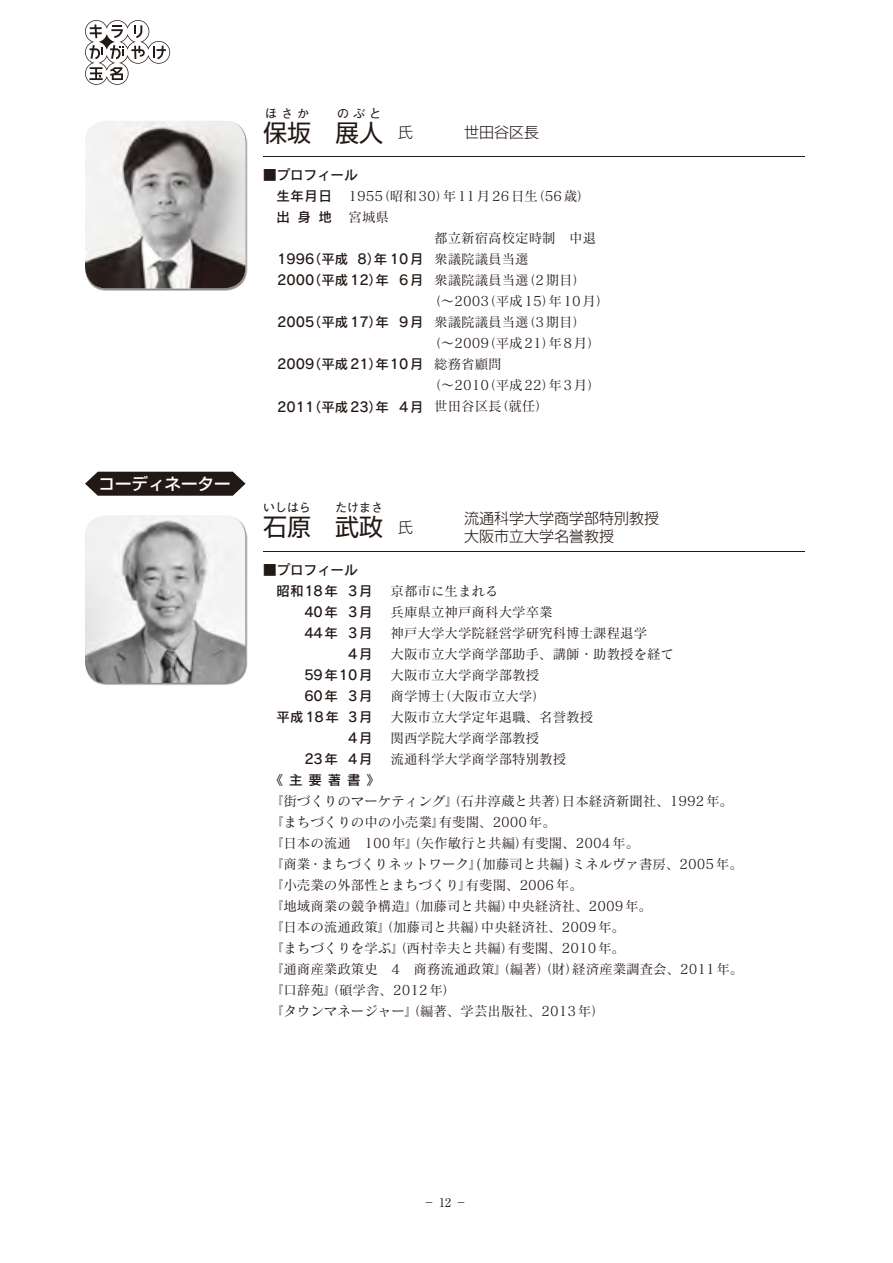
<style>
.page{position:relative;width:893px;height:1263px;background:#fff}
.page>*{position:absolute;margin:0;border:0;box-sizing:border-box;transform-origin:0 0}
.t1{font:24px "Shin Go Pro";color:#221815}
.t2{font:500 16.5px "Shin Go Pro";color:#fff}
.t3{font:300 15px/18px "Shin Go Pro";color:#221815}
.t4{font:13.5px/21px "Matisse Pro M";color:#221815}
.t5{font:13.5px/21px "Rodin Pro DB";color:#221815}
.t6{font:12px "Shin Go Pro";color:#221815}
.t7{font:12px "Ryumin Pro";color:#221815}
.s1{font-weight:400;font-size:24px}
.s2{font-family:"Rodin Pro DB"}
.s3{font-family:"Matisse Pro M"}
</style>
<div class="page">
<svg style="left:85px;top:20px;width:85px;height:65px"></svg>
<img style="left:95px;top:133px;width:152px;height:158px">
<img style="left:85px;top:121px;width:160px;height:167px">
<img style="left:97px;top:528px;width:150px;height:157px">
<img style="left:85px;top:515px;width:160px;height:168px">
<hr style="left:263px;top:156px;width:542px;height:1px;background:#221815">
<hr style="left:263px;top:551px;width:542px;height:1px;background:#221815">
<svg style="left:85px;top:472px;width:161px;height:24px;background:#362d2a"></svg>
<p class="t2" style="left:99px;top:470px;width:133px">コーディネーター</p>
<p class="t6" style="left:265px;top:103px;width:45px">ほさか</p>
<p class="t6" style="left:337px;top:103px;width:45px">のぶと</p>
<p class="t3" style="left:359px;top:122px;width:55px"><span class="s1">人</span>　氏</p>
<h1 class="t1" style="left:263px;top:113px;width:97px">保坂　展</h1>
<p class="t3" style="left:464px;top:122px;width:76px">世田谷区長</p>
<p class="t5" style="left:263px;top:164px;width:96px">■プロフィール</p>
<p class="t4" style="left:277px;top:185px;width:316px"><span class="s2">生年月日</span> 1955（昭和30）年11月26日生（56歳）</p>
<p class="t5" style="left:277px;top:206px;width:114px">出身地 <span class="s3">宮城県</span></p>
<p class="t4" style="left:434px;top:227px;width:163px">都立新宿高校定時制　中退</p>
<p class="t5" style="left:277px;top:248px;width:310px">1996（平成 8）年 10月 <span class="s3">衆議院議員当選<br></span>2000（平成12）年 6月 <span class="s3">衆議院議員当選（2期目）</span></p>
<p class="t4" style="left:427px;top:290px;width:184px">（〜2003（平成15）年10月）</p>
<p class="t5" style="left:277px;top:311px;width:310px">2005（平成17）年 9月 <span class="s3">衆議院議員当選（3期目）</span></p>
<p class="t4" style="left:427px;top:332px;width:175px">（〜2009（平成21）年8月）</p>
<p class="t5" style="left:277px;top:353px;width:226px">2009（平成21）年 10月 <span class="s3">総務省顧問</span></p>
<p class="t4" style="left:427px;top:374px;width:175px">（〜2010（平成22）年3月）</p>
<p class="t5" style="left:277px;top:395px;width:273px">2011（平成23）年 4月 <span class="s3">世田谷区長（就任）</span></p>
<p class="t6" style="left:263px;top:498px;width:49px">いしはら</p>
<p class="t6" style="left:335px;top:498px;width:49px">たけまさ</p>
<p class="t3" style="left:359px;top:516px;width:55px"><span class="s1">政</span>　氏</p>
<h1 class="t1" style="left:263px;top:507px;width:97px">石原　武</h1>
<p class="t3" style="left:464px;top:507px;width:196px">流通科学大学商学部特別教授大阪市立大学名誉教授</p>
<p class="t5" style="left:277px;top:559px;width:97px;text-indent:-14px">■プロフィール昭和 18年 3月</p>
<p class="t4" style="left:391px;top:580px;width:109px">京都市に生まれる</p>
<p class="t5" style="left:304px;top:601px;width:70px">40年 3月</p>
<p class="t4" style="left:391px;top:601px;width:163px">兵庫県立神戸商科大学卒業</p>
<p class="t5" style="left:304px;top:622px;width:70px">44年 3月</p>
<p class="t4" style="left:391px;top:622px;width:258px">神戸大学大学院経営学研究科博士課程退学</p>
<p class="t5" style="left:348px;top:643px;width:26px">4月</p>
<p class="t4" style="left:391px;top:643px;width:285px">大阪市立大学商学部助手、講師・助教授を経て</p>
<p class="t5" style="left:304px;top:664px;width:70px">59年 10月</p>
<p class="t4" style="left:391px;top:664px;width:150px">大阪市立大学商学部教授</p>
<p class="t5" style="left:304px;top:685px;width:70px">60年 3月</p>
<p class="t4" style="left:391px;top:685px;width:157px">商学博士（大阪市立大学）</p>
<p class="t5" style="left:277px;top:706px;width:97px">平成18年 3月</p>
<p class="t4" style="left:391px;top:706px;width:204px">大阪市立大学定年退職、名誉教授</p>
<p class="t5" style="left:348px;top:727px;width:26px">4月</p>
<p class="t4" style="left:391px;top:727px;width:150px">関西学院大学商学部教授</p>
<p class="t5" style="left:304px;top:748px;width:70px">23年 4月</p>
<p class="t4" style="left:391px;top:748px;width:177px">流通科学大学商学部特別教授</p>
<p class="t5" style="left:270px;top:769px;width:112px">《主要著書》</p>
<p class="t4" style="left:270px;top:790px;width:475px">『街づくりのマーケティング』（石井淳蔵と共著）日本経済新聞社、1992年。『まちづくりの中の小売業』有斐閣、2000年。<br>『日本の流通　100年』（矢作敏行と共編）有斐閣、2004年。<br>『商業･まちづくりネットワーク』(加藤司と共編 )ミネルヴァ書房、2005年。『小売業の外部性とまちづくり』有斐閣、2006年。<br>『地域商業の競争構造』（加藤司と共編）中央経済社、2009年。<br>『日本の流通政策』（加藤司と共編）中央経済社、2009年。<br>『まちづくりを学ぶ』（西村幸夫と共編）有斐閣、2010年。<br>『通商産業政策史　4　商務流通政策』（編著）（財）経済産業調査会、2011年。『口辞苑』（碩学舎、2012年）<br>『タウンマネージャー』（編著、学芸出版社、2013年）</p>
<p class="t7" style="left:423px;top:1193px;width:45px">− 12 −</p>
</div>
